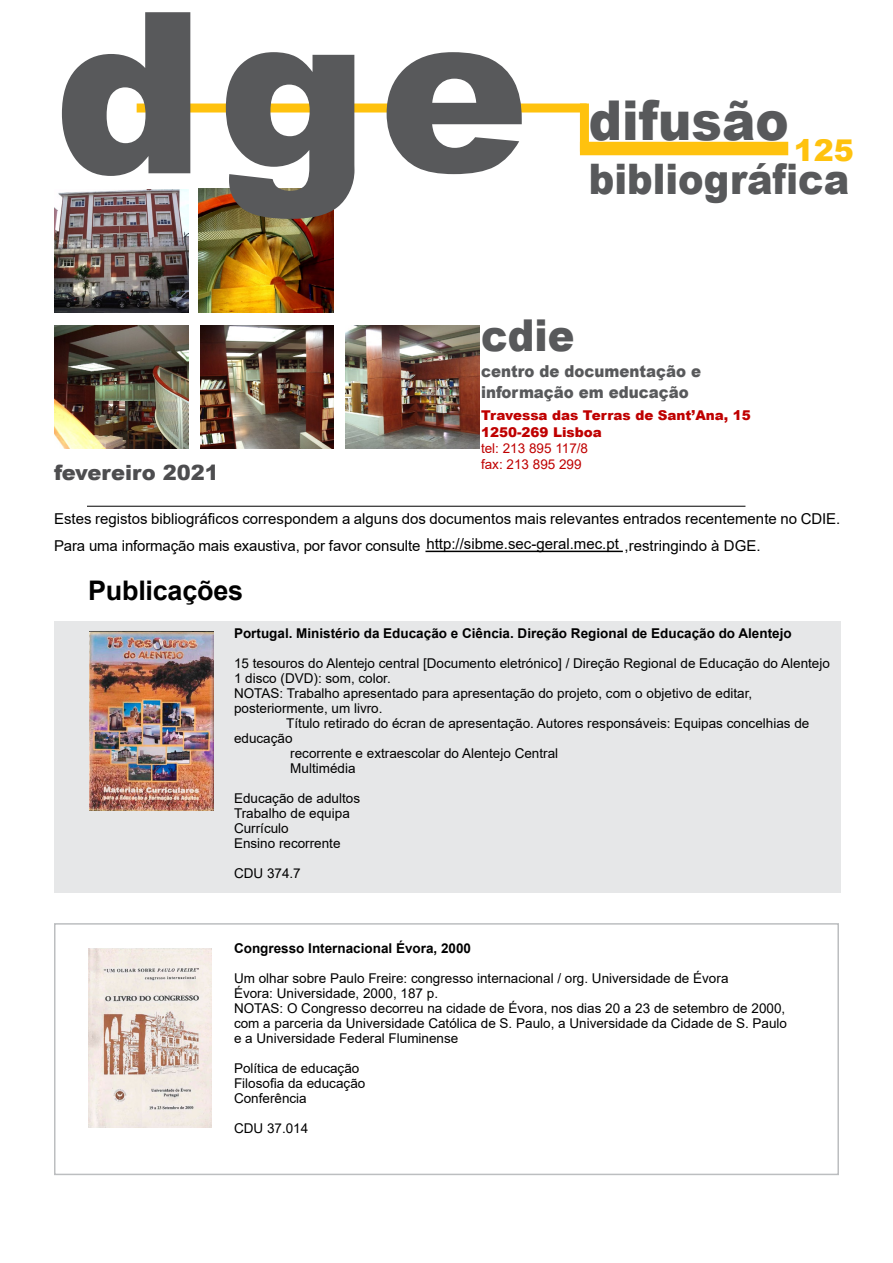
<style>
.page{position:relative;width:893px;height:1263px;background:#fff}
.page>*{position:absolute;margin:0;border:0;box-sizing:border-box;transform-origin:0 0}
.t1{font:900 225px "Arial";color:#58595b}
.t2{font:900 54.9px "Arial";color:#58595b;scale:.91 1}
.t3{font:900 43.95px "Arial";color:#58595b;scale:.91 1}
.t4{font:900 42.15px "Arial";color:#58595b;scale:.91 1}
.t5{font:900 30px "Arial";color:#ffc20e}
.t6{font:700 27px "Arial";letter-spacing:-.01em;color:#000}
.t7{font:900 21px "Arial";color:#4d4d4f}
.t8{font:900 16.5px/21px "Arial";color:#58595b;scale:.91 1}
.t9{font:15px/27px "Arial";color:#000}
.t10{font:13.5px/15px "Arial";color:#000}
.t11{font:700 13.5px "Arial";color:#000}
.t12{font:900 13.5px/16.2px "Arial";color:#bf0000}
.t13{font:13.5px/16.2px "Arial";color:#bf0000}
</style>
<div class="page">
<div style="left:54px;top:621px;width:786px;height:271px;background:#e6e7e8"></div>
<img style="left:54px;top:189px;width:134px;height:124px">
<img style="left:54px;top:326px;width:134px;height:122px">
<div style="left:137px;top:104px;width:450px;height:9px;background:#ffc20e"></div>
<div style="left:580px;top:142px;width:208px;height:13px;background:#ffc20e"></div>
<div style="left:580px;top:104px;width:9px;height:48px;background:#ffc20e"></div>
<img style="left:201px;top:326px;width:132px;height:122px">
<img style="left:345px;top:326px;width:135px;height:122px">
<img style="left:199px;top:189px;width:134px;height:123px">
<hr style="left:87px;top:506px;width:658px;height:1px;background:#000">
<hr style="left:425px;top:551px;width:198px;height:1px;background:#000">
<img style="left:89px;top:631px;width:124px;height:179px">
<div style="left:54px;top:923px;width:785px;height:252px;border:2px solid #bcbec0"></div>
<img style="left:88px;top:948px;width:124px;height:179px">
<h1 class="t1" style="left:54px;top:-72px;width:476px">dge</h1>
<h2 class="t2" style="left:589px;top:81px;width:221px">difusão</h2>
<h3 class="t4" style="left:589px;top:149px;width:288px">bibliográfica</h3>
<h3 class="t5" style="left:794px;top:128px;width:62px">125</h3>
<h3 class="t7" style="left:54px;top:457px;width:166px">fevereiro 2021</h3>
<h3 class="t3" style="left:481px;top:304px;width:104px">cdie</h3>
<p class="t8" style="left:481px;top:360px;width:243px">centro de documentação e informação em educação</p>
<p class="t12" style="left:481px;top:407px;width:271px">Travessa das Terras de Sant’Ana, 15<br>1250-269 Lisboa</p>
<p class="t13" style="left:481px;top:440px;width:109px">tel: 213 895 117/8 fax: 213 895 299</p>
<p class="t9" style="left:54px;top:506px;width:788px">Estes registos bibliográficos correspondem a alguns dos documentos mais relevantes entrados recentemente no CDIE.<br>Para uma informação mais exaustiva, por favor consulte</p>
<p class="t9" style="left:426px;top:530px;width:194px">http://sibme.sec-geral.mec.pt</p>
<p class="t9" style="left:625px;top:533px;width:137px">,restringindo à DGE.</p>
<h3 class="t6" style="left:88px;top:571px;width:156px">Publicações</h3>
<p class="t11" style="left:234px;top:624px;width:559px">Portugal. Ministério da Educação e Ciência. Direção Regional de Educação do Alentejo</p>
<p class="t10" style="left:234px;top:656px;width:597px">15 tesouros do Alentejo central [Documento eletrónico] / Direção Regional de Educação do Alentejo</p>
<p class="t10" style="left:234px;top:671px;width:158px">1 disco (DVD): som, color.</p>
<p class="t10" style="left:234px;top:686px;width:520px">NOTAS: Trabalho apresentado para apresentação do projeto, com o objetivo de editar,</p>
<p class="t10" style="left:234px;top:701px;width:150px">posteriormente, um livro.</p>
<p class="t10" style="left:286px;top:716px;width:525px">Título retirado do écran de apresentação. Autores responsáveis: Equipas concelhias de</p>
<p class="t10" style="left:234px;top:731px;width:60px">educação</p>
<p class="t10" style="left:290px;top:746px;width:269px">recorrente e extraescolar do Alentejo Central</p>
<p class="t10" style="left:290px;top:761px;width:67px">Multimédia</p>
<p class="t10" style="left:234px;top:791px;width:128px">Educação de adultos<br>Trabalho de equipa<br>Currículo<br>Ensino recorrente</p>
<p class="t10" style="left:234px;top:866px;width:68px">CDU 374.7</p>
<p class="t11" style="left:234px;top:939px;width:239px">Congresso Internacional Évora, 2000</p>
<p class="t10" style="left:234px;top:971px;width:555px">Um olhar sobre Paulo Freire: congresso internacional / org. Universidade de Évora<br>Évora: Universidade, 2000, 187 p.<br>NOTAS: O Congresso decorreu na cidade de Évora, nos dias 20 a 23 de setembro de 2000, com a parceria da Universidade Católica de S. Paulo, a Universidade da Cidade de S. Paulo e a Universidade Federal Fluminense</p>
<p class="t10" style="left:234px;top:1061px;width:133px">Política de educação<br>Filosofia da educação<br>Conferência</p>
<p class="t10" style="left:234px;top:1121px;width:76px">CDU 37.014</p>
</div>
